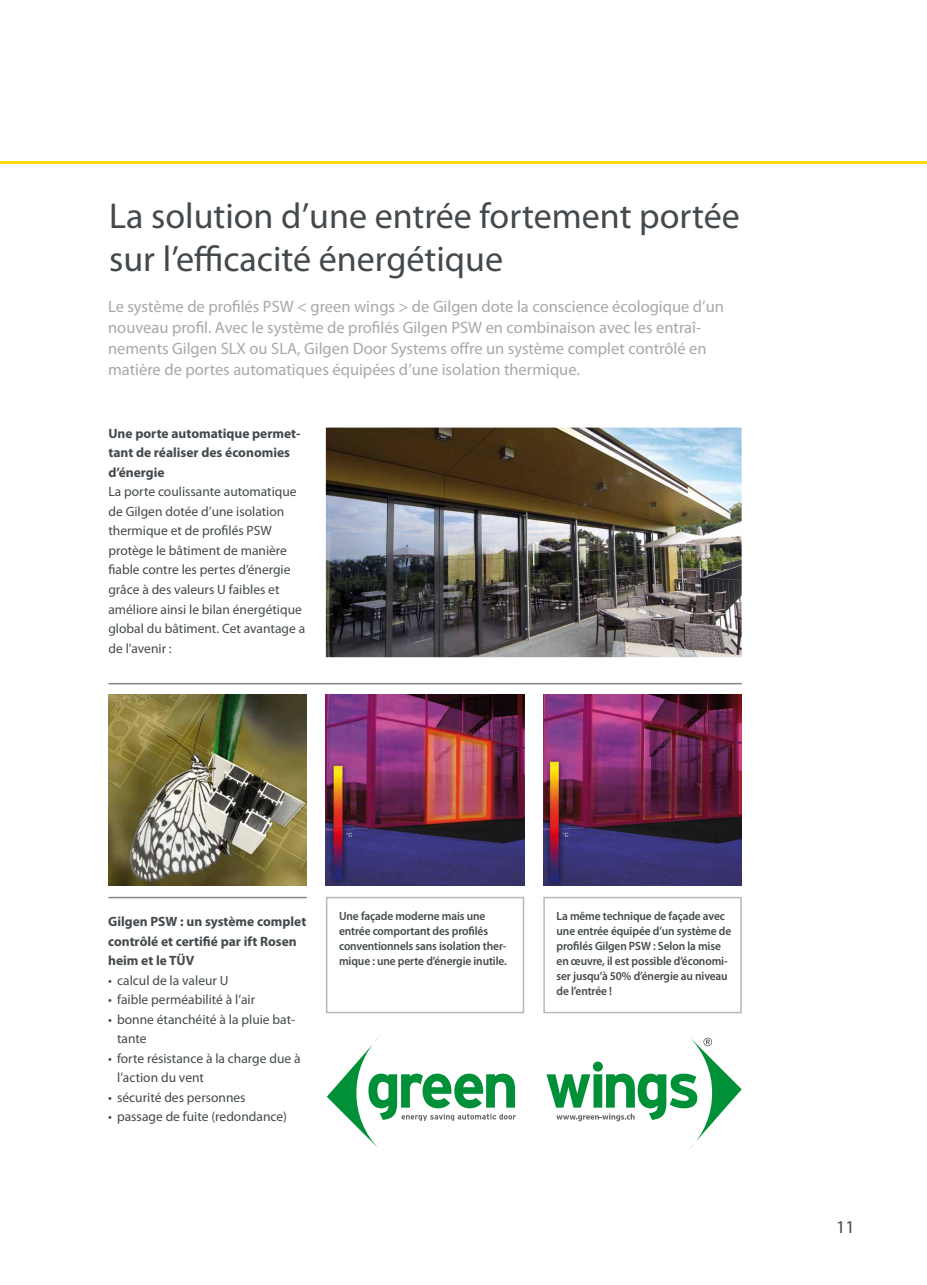
<style>
.page{position:relative;width:927px;height:1285px;background:#fff}
.page>*{position:absolute;margin:0;border:0;box-sizing:border-box;transform-origin:0 0}
.t1{font:36px/42.8px "Myriad Pro";color:#43494c}
.t2{font:18px "Myriad Pro";color:#43494c}
.t3{font:16.5px/21px "Myriad Pro";color:#a7a8aa}
.t4{font:13.5px/19.5px "Myriad Pro";color:#43494c}
.t5{font:700 13.5px/19.5px "Myriad Pro";color:#43494c}
.t6{font:600 12px/15px "Myriad Pro";letter-spacing:-.01em;color:#43494c;scale:.95 1}
</style>
<div class="page">
<img style="left:543px;top:694px;width:199px;height:191px">
<img style="left:108px;top:694px;width:199px;height:191px">
<img style="left:326px;top:694px;width:198px;height:191px">
<img style="left:326px;top:427px;width:416px;height:230px">
<hr style="left:108px;top:682px;width:634px;height:2px;background:#808588">
<hr style="left:108px;top:896px;width:199px;height:2px;background:#808588">
<svg style="left:327px;top:1037px;width:189px;height:112px"></svg>
<svg style="left:546px;top:1037px;width:196px;height:112px"></svg>
<hr style="left:0;top:161px;width:927px;height:3px;background:#ffdb13">
<div style="left:326px;top:896px;width:198px;height:117px;border:2px solid #b8b8b7"></div>
<div style="left:543px;top:896px;width:199px;height:117px;border:2px solid #b8b8b7"></div>
<h1 class="t1" style="left:109px;top:194px;width:632px">La solution d’une entrée fortement portée sur l’efficacité énergétique</h1>
<p class="t3" style="left:108px;top:296px;width:617px">Le système de profilés PSW &lt; green wings &gt; de Gilgen dote la conscience écologique d’un nouveau profil. Avec le système de profilés Gilgen PSW en combinaison avec les entraî&shy;nements Gilgen SLX ou SLA, Gilgen Door Systems offre un système complet contrôlé en matière de portes automatiques équipées d’une isolation thermique.</p>
<p class="t5" style="left:108px;top:423px;width:194px">Une porte automatique permet&shy;tant de réaliser des économies d’énergie</p>
<p class="t4" style="left:108px;top:482px;width:198px">La porte coulissante automatique de Gilgen dotée d’une isolation thermique et de profilés PSW protège le bâtiment de manière fiable contre les pertes d’énergie grâce à des valeurs U faibles et améliore ainsi le bilan énergétique global du bâtiment. Cet avantage a de l’avenir :</p>
<p class="t5" style="left:108px;top:911px;width:200px">Gilgen PSW : un système complet contrôlé et certifié par ift Rosen heim et le TÜV</p>
<p class="t4" style="left:108px;top:969px;width:122px">• calcul de la valeur U</p>
<p class="t4" style="left:108px;top:989px;width:149px">• faible perméabilité à l’air</p>
<p class="t4" style="left:117px;top:1008px;width:180px;text-indent:-9px">• bonne étanchéité à la pluie bat&shy;tante</p>
<p class="t4" style="left:117px;top:1047px;width:185px;text-indent:-9px">• forte résistance à la charge due à l’action du vent</p>
<p class="t4" style="left:108px;top:1086px;width:139px">• sécurité des personnes</p>
<p class="t4" style="left:108px;top:1106px;width:180px">• passage de fuite (redondance)</p>
<p class="t6" style="left:339px;top:908px;width:178px">Une façade moderne mais une entrée comportant des profilés conventionnels sans isolation ther&shy;mique : une perte d’énergie inutile.</p>
<p class="t6" style="left:557px;top:908px;width:185px">La même technique de façade avec une entrée équipée d’un système de profilés Gilgen PSW : Selon la mise en œuvre, il est possible d’économi&shy;ser jusqu’à 50% d’énergie au niveau de l’entrée !</p>
<h2 class="t2" style="left:836px;top:1215px;width:20px">11</h2>
</div>
